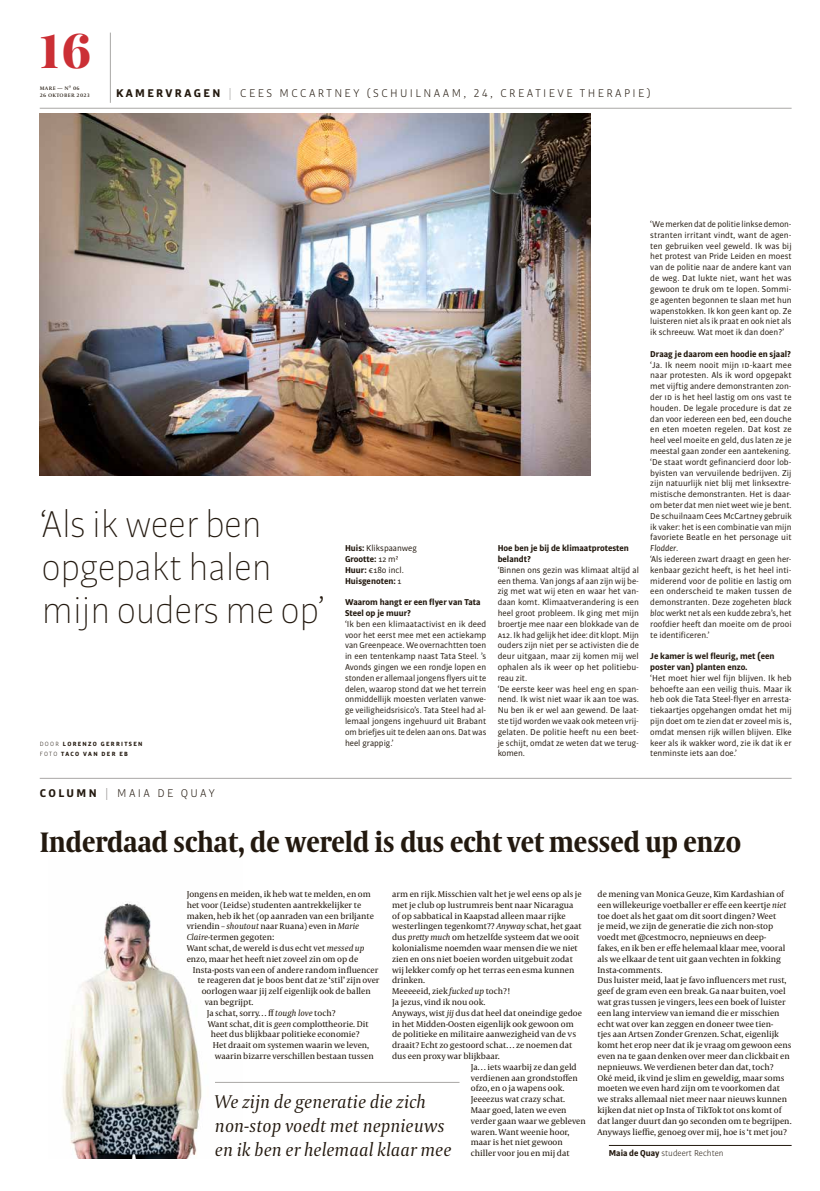
<style>
.page{position:relative;width:820px;height:1191px;background:#fff}
.page>*{position:absolute;margin:0;border:0;box-sizing:border-box;transform-origin:0 0}
.t1{font:900 47px "Playfair Display";color:#cb2f35}
.t2{font:100 39.8px/42.6px "Bulo";color:#23190f}
.t3{font:700 28px "Coranto 2 Headline";color:#23190f}
.t4{font:italic 19.5px/24.3px "Capitolium 2";color:#23190f}
.t5{font:300 12px "Bulo";letter-spacing:.2em;color:#23190f}
.t6{font:9.1px/10.8px "Bulo";color:#23190f;text-align:justify}
.t7{font:700 9.1px/10.8px "Bulo";color:#23190f}
.t8{font:300 9.1px "Bulo";color:#23190f}
.t9{font:8.6px/10.8px "Capitolium News 2";color:#23190f}
.t10{font:7px/7.7px "Capitolium 2";letter-spacing:.04em;color:#23190f}
.t11{font:700 6.5px/10.8px "Bulo";letter-spacing:.2em;color:#23190f}
.s1{font-weight:700}
.s2{color:#a9a7a5}
.s3{font-weight:300}
.s4{color:#93918f}
.s5{font-weight:400}
.s6{font-style:italic}
</style>
<div class="page">
<img style="left:40px;top:114px;width:550px;height:361px">
<img style="left:63px;top:902px;width:139px;height:256px">
<hr style="left:608px;top:1145px;width:183px;height:1px;background:#23190f">
<hr style="left:215px;top:1082px;width:244px;height:1px;background:#a9a7a5">
<hr style="left:40px;top:778px;width:751px;height:1px;background:#a9a7a5">
<hr style="left:40px;top:108px;width:751px;height:1px;background:#a9a7a5">
<hr style="left:110px;top:33px;width:1px;height:70px;background:#a9a7a5">
<h1 class="t1" style="left:40px;top:14px;width:53px">16</h1>
<p class="t10" style="left:40px;top:83px;width:52px">mare — nº 06<br>26 Oktober 2023</p>
<h3 class="t5" style="left:116px;top:86px;width:536px"><span class="s1">KAMERVRAGEN</span> <span class="s2">|</span> CEES MCCARTNEY (SCHUILNAAM, 24, CREATIEVE THERAPIE)</h3>
<h2 class="t2" style="left:40px;top:503px;width:286px">‘Als ik weer ben opgepakt halen mijn ouders me op’</h2>
<p class="t11" style="left:40px;top:738px;width:104px"><span class="s3">DOOR</span> LORENZO GERRITSEN<br><span class="s3">FOTO</span> TACO VAN DER EB</p>
<h3 class="t5" style="left:40px;top:785px;width:176px"><span class="s1">COLUMN</span> <span class="s4">|</span> MAIA DE QUAY</h3>
<p class="t7" style="left:345px;top:542px;width:73px">Huis: <span class="s5">Klikspaanweg<br></span>Grootte: <span class="s5">12 m2<br></span>Huur: <span class="s5">€180 incl.<br></span>Huisgenoten: <span class="s5">1</span></p>
<p class="t7" style="left:345px;top:596px;width:137px">Waarom hangt er een flyer van Tata<br>Steel op je muur?</p>
<p class="t6" style="left:345px;top:618px;width:143px">‘Ik ben een klimaatactivist en ik deed voor het eerst mee met een actiekamp van Greenpeace. We overnachtten toen in een tentenkamp naast Tata Steel. ’s Avonds gingen we een rondje lopen en stonden er allemaal jongens flyers uit te delen, waarop stond dat we het terrein onmiddellijk moesten verlaten vanwe&shy;ge veiligheidsrisico’s. Tata Steel had al&shy;lemaal jongens ingehuurd uit Brabant om briefjes uit te delen aan ons. Dat was heel grappig.’</p>
<p class="t7" style="left:497px;top:542px;width:133px">Hoe ben je bij de klimaatprotesten belandt?</p>
<p class="t6" style="left:497px;top:564px;width:143px;text-align:left">‘Binnen ons gezin was klimaat altijd al een thema. Van jongs af aan zijn wij be&shy;zig met wat wij eten en waar het van&shy;daan komt. Klimaatverandering is een heel groot probleem. Ik ging met mijn broertje mee naar een blokkade van de A12. Ik had gelijk het idee: dit klopt. Mijn ouders zijn niet per se activisten die de deur uitgaan, maar zij komen mij wel ophalen als ik weer op het politiebu&shy;reau zit.<br>‘De eerste keer was heel eng en span&shy;nend. Ik wist niet waar ik aan toe was.<br>Nu ben ik er wel aan gewend. De laat&shy;ste tijd worden we vaak ook meteen vrij&shy;gelaten. De politie heeft nu een beet&shy;je schijt, omdat ze weten dat we terug&shy;komen.</p>
<p class="t6" style="left:650px;top:218px;width:143px">‘We merken dat de politie linkse demon&shy;stranten irritant vindt, want de agen&shy;ten gebruiken veel geweld. Ik was bij het protest van Pride Leiden en moest van de politie naar de andere kant van de weg. Dat lukte niet, want het was gewoon te druk om te lopen. Sommi&shy;ge agenten begonnen te slaan met hun wapenstokken. Ik kon geen kant op. Ze luisteren niet als ik praat en ook niet als ik schreeuw. Wat moet ik dan doen?’</p>
<p class="t7" style="left:650px;top:348px;width:143px">Draag je daarom een hoodie en sjaal?</p>
<p class="t6" style="left:650px;top:359px;width:143px;text-align:left">‘Ja. Ik neem nooit mijn ID-kaart mee naar protesten. Als ik word opgepakt met vijftig andere demonstranten zon&shy;der ID is het heel lastig om ons vast te houden. De legale procedure is dat ze dan voor iedereen een bed, een douche en eten moeten regelen. Dat kost ze heel veel moeite en geld, dus laten ze je meestal gaan zonder een aantekening. ‘De staat wordt gefinancierd door lob&shy;byisten van vervuilende bedrijven. Zij zijn natuurlijk niet blij met linksextre&shy;mistische demonstranten. Het is daar&shy;om beter dat men niet weet wie je bent.<br>De schuilnaam Cees McCartney gebruik ik vaker: het is een combinatie van mijn favoriete Beatle en het personage uit <span class="s6">Flodder</span>.<br>‘Als iedereen zwart draagt en geen her&shy;kenbaar gezicht heeft, is het heel inti&shy;miderend voor de politie en lastig om een onderscheid te maken tussen de demonstranten. Deze zogeheten <span class="s6">black bloc</span> werkt net als een kudde zebra’s, het roofdier heeft dan moeite om de prooi te identificeren.’</p>
<p class="t7" style="left:650px;top:650px;width:126px">Je kamer is wel fleurig, met (een poster van) planten enzo.</p>
<p class="t6" style="left:650px;top:672px;width:143px">‘Het moet hier wel fijn blijven. Ik heb behoefte aan een veilig thuis. Maar ik heb ook die Tata Steel-flyer en arresta&shy;tiekaartjes opgehangen omdat het mij pijn doet om te zien dat er zoveel mis is, omdat mensen rijk willen blijven. Elke keer als ik wakker word, zie ik dat ik er tenminste iets aan doe.’</p>
<h3 class="t3" style="left:40px;top:819px;width:702px">Inderdaad schat, de wereld is dus echt vet messed up enzo</h3>
<p class="t9" style="left:187px;top:888px;width:189px">Jongens en meiden, ik heb wat te melden, en om het voor (Leidse) studenten aantrekkelijker te maken, heb ik het (op aanraden van een briljante vriendin – <span class="s6">shoutout</span> naar Ruana) even in <span class="s6">Marie Claire</span>-termen gegoten:<br>Want schat, de wereld is dus echt vet <span class="s6">messed up </span>enzo, maar het heeft niet zoveel zin om op de</p>
<p class="t9" style="left:193px;top:964px;width:187px">Insta-posts van een of andere random influencer</p>
<p class="t9" style="left:198px;top:974px;width:183px">te reageren dat je boos bent dat ze ‘stil’ zijn over</p>
<p class="t9" style="left:202px;top:985px;width:170px">oorlogen waar jij zelf eigenlijk ook de ballen</p>
<p class="t9" style="left:205px;top:996px;width:50px">van begrijpt.</p>
<p class="t9" style="left:207px;top:1007px;width:130px">Ja schat, sorry… ff <span class="s6">tough love</span> toch?</p>
<p class="t9" style="left:208px;top:1018px;width:162px">Want schat, dit is <span class="s6">geen</span> complottheorie. Dit</p>
<p class="t9" style="left:211px;top:1028px;width:150px">heet dus blijkbaar politieke economie?</p>
<p class="t9" style="left:213px;top:1039px;width:158px">Het draait om systemen waarin we leven,</p>
<p class="t9" style="left:215px;top:1050px;width:160px">waarin bizarre verschillen bestaan tussen</p>
<p class="t9" style="left:392px;top:888px;width:191px">arm en rijk. Misschien valt het je wel eens op als je</p>
<p class="t9" style="left:392px;top:899px;width:183px">met je club op lustrumreis bent naar Nicaragua</p>
<p class="t9" style="left:392px;top:910px;width:175px">of op sabbatical in Kaapstad alleen maar rijke</p>
<p class="t9" style="left:392px;top:920px;width:191px">westerlingen tegenkomt?? <span class="s6">Anyway</span> schat, het gaat</p>
<p class="t9" style="left:392px;top:931px;width:188px">dus <span class="s6">pretty much</span> om hetzelfde systeem dat we ooit</p>
<p class="t9" style="left:392px;top:942px;width:187px">kolonialisme noemden waar mensen die we niet</p>
<p class="t9" style="left:392px;top:953px;width:182px">zien en ons niet boeien worden uitgebuit zodat</p>
<p class="t9" style="left:392px;top:964px;width:184px">wij lekker comfy op het terras een esma kunnen</p>
<p class="t9" style="left:392px;top:974px;width:35px">drinken.</p>
<p class="t9" style="left:392px;top:985px;width:120px">Meeeeeid, ziek <span class="s6">fucked up</span> toch?!</p>
<p class="t9" style="left:392px;top:996px;width:95px">Ja jezus, vind ik nou ook.</p>
<p class="t9" style="left:392px;top:1007px;width:191px">Anyways, wist <span class="s6">jij</span> dus dat heel dat oneindige gedoe</p>
<p class="t9" style="left:392px;top:1018px;width:183px">in het Midden-Oosten eigenlijk ook gewoon om</p>
<p class="t9" style="left:392px;top:1028px;width:185px">de politieke en militaire aanwezigheid van de VS</p>
<p class="t9" style="left:392px;top:1039px;width:182px">draait? Echt zo gestoord schat… ze noemen dat</p>
<p class="t9" style="left:392px;top:1050px;width:109px">dus een proxy war blijkbaar.</p>
<p class="t9" style="left:470px;top:1061px;width:107px">Ja… iets waarbij ze dan geld</p>
<p class="t9" style="left:470px;top:1072px;width:108px">verdienen aan grondstoffen</p>
<p class="t9" style="left:470px;top:1082px;width:95px">ofzo, en o ja wapens ook.</p>
<p class="t9" style="left:470px;top:1093px;width:96px">Jeeeezus wat crazy schat.</p>
<p class="t9" style="left:470px;top:1104px;width:97px">Maar goed, laten we even</p>
<p class="t9" style="left:470px;top:1115px;width:116px">verder gaan waar we gebleven</p>
<p class="t9" style="left:470px;top:1126px;width:100px">waren. Want weenie hoor,</p>
<p class="t9" style="left:470px;top:1136px;width:93px">maar is het niet gewoon</p>
<p class="t9" style="left:470px;top:1147px;width:100px">chiller voor jou en mij dat</p>
<h3 class="t4" style="left:215px;top:1088px;width:238px">We zijn de generatie die zich non-stop voedt met nepnieuws en ik ben er helemaal klaar mee</h3>
<p class="t9" style="left:597px;top:888px;width:195px">de mening van Monica Geuze, Kim Kardashian of een willekeurige voetballer er effe een keertje <span class="s6">niet </span>toe doet als het gaat om dit soort dingen? Weet<br>je meid, we zijn de generatie die zich non-stop voedt met @cestmocro, nepnieuws en deep-<br>fakes, en ik ben er effe helemaal klaar mee, vooral als we elkaar de tent uit gaan vechten in fokking Insta-comments.<br>Dus luister meid, laat je favo influencers met rust, geef de gram even een break. Ga naar buiten, voel wat gras tussen je vingers, lees een boek of luister een lang interview van iemand die er misschien echt wat over kan zeggen en doneer twee tien-<br>tjes aan Artsen Zonder Grenzen. Schat, eigenlijk komt het erop neer dat ik je vraag om gewoon eens even na te gaan denken over meer dan clickbait en nepnieuws. We verdienen beter dan dat, toch?<br>Oké meid, ik vind je slim en geweldig, maar soms moeten we even hard zijn om te voorkomen dat we straks allemaal niet meer naar nieuws kunnen kijken dat niet op Insta of TikTok tot ons komt of dat langer duurt dan 90 seconden om te begrijpen.<br>Anyways lieffie, genoeg over mij, hoe is ‘t met jou?</p>
<p class="t8" style="left:608px;top:1147px;width:116px"><span class="s1">Maia de Quay</span> studeert Rechten</p>
</div>
